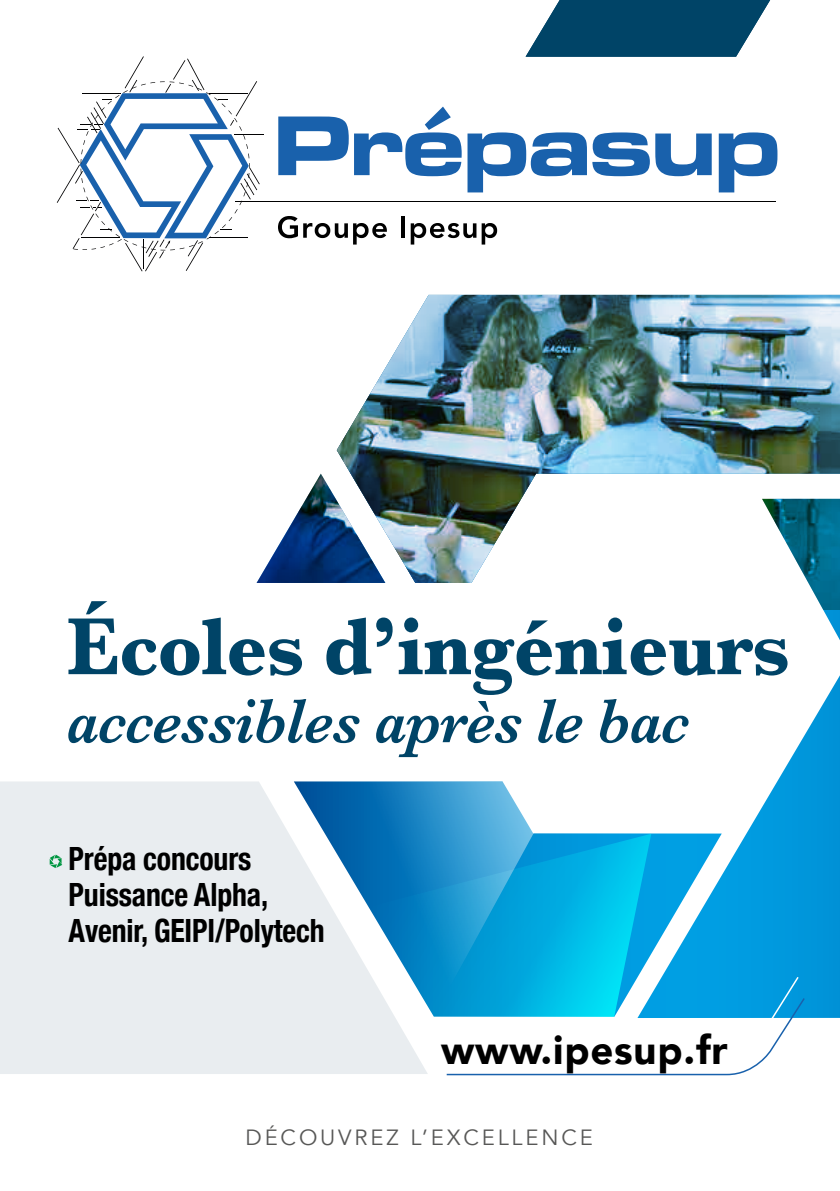
<style>
.page{position:relative;width:840px;height:1191px;background:#fff}
.page>*{position:absolute;margin:0;border:0;box-sizing:border-box;transform-origin:0 0}
.t1{font:700 84px "Baskerville";letter-spacing:-.01em;color:#004467;scale:.95 1}
.t2{font:italic 600 64px "Baskerville";letter-spacing:-.01em;color:#004467;scale:.95 1}
.t3{font:900 40px "Avenir";letter-spacing:.02em;color:#000}
.t4{font:700 condensed 32px/36px "Helvetica Neue";letter-spacing:-.005em;color:#000;scale:.93 1}
.t5{font:22px "Avenir";letter-spacing:.13em;color:#575756}
</style>
<div class="page">
<svg style="left:777px;top:609px;width:62px;height:409px"></svg>
<img style="left:256px;top:473px;width:583px;height:136px">
<img style="left:336px;top:295px;width:503px;height:288px">
<svg style="left:0;top:781px;width:366px;height:293px;background:#e0e8ed"></svg>
<svg style="left:525px;top:0;width:245px;height:57px;background:#235e7c"></svg>
<svg style="left:57px;top:56px;width:202px;height:215px"></svg>
<hr style="left:233px;top:134px;width:30px;height:1px;background:#020203">
<hr style="left:236px;top:201px;width:539px;height:1px;background:#000">
<svg style="left:278px;top:116px;width:70px;height:59px"></svg>
<svg style="left:354px;top:107px;width:107px;height:69px"></svg>
<svg style="left:467px;top:132px;width:119px;height:60px"></svg>
<svg style="left:592px;top:132px;width:57px;height:44px"></svg>
<svg style="left:655px;top:133px;width:56px;height:43px"></svg>
<svg style="left:718px;top:132px;width:59px;height:60px"></svg>
<svg style="left:278px;top:216px;width:108px;height:28px"></svg>
<hr style="left:401px;top:216px;width:4px;height:22px;background:#000">
<svg style="left:410px;top:223px;width:87px;height:21px"></svg>
<svg style="left:50px;top:854px;width:12px;height:14px"></svg>
<svg style="left:366px;top:781px;width:439px;height:295px"></svg>
<svg style="left:366px;top:833px;width:285px;height:185px;background:#21abdc"></svg>
<h1 class="t1" style="left:67px;top:588px;width:762px">Écoles d’ingénieurs</h1>
<h2 class="t2" style="left:67px;top:678px;width:656px">accessibles après le bac</h2>
<p class="t4" style="left:69px;top:838px;width:276px">Prépa concours<br>Puissance Alpha,<br>Avenir, GEIPI/Polytech</p>
<p class="t3" style="left:441px;top:1016px;width:288px">www.ipesup.fr</p>
<p class="t5" style="left:245px;top:1124px;width:348px">DÉCOUVREZ L’EXCELLENCE</p>
</div>
